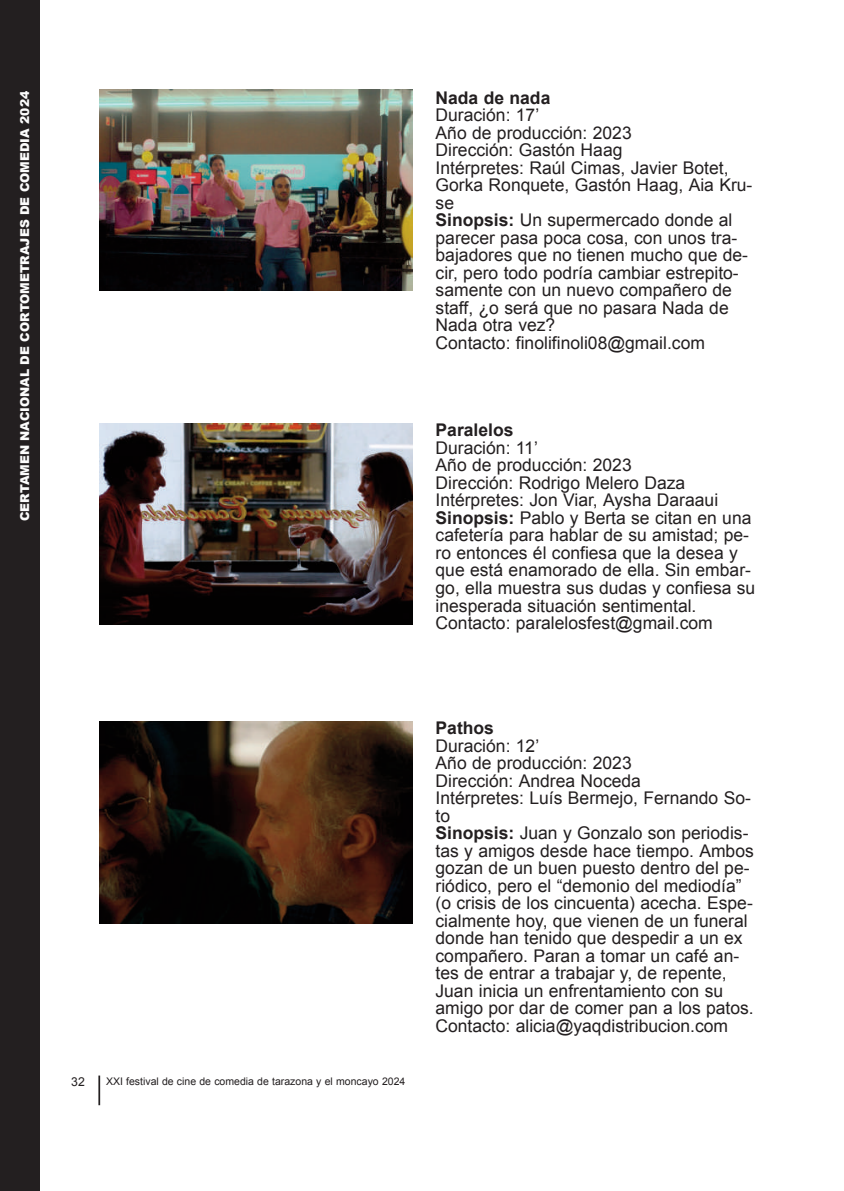
<style>
.page{position:relative;width:844px;height:1191px;background:#fff}
.page>*{position:absolute;margin:0;border:0;box-sizing:border-box;transform-origin:0 0}
.t1{font:17.5px/17.5px "Arial";color:#231f20}
.t2{font:700 17.5px "Arial";color:#231f20}
.t3{font:900 12.25px "Arial";color:#fcfcfc}
.t4{font:12.25px "Arial";color:#231f20}
.t5{font:10.5px "Arial";color:#231f20}
.s1{font-weight:700}
</style>
<div class="page">
<div style="left:0;top:0;width:40px;height:1191px;background:#231f20"></div>
<hr style="left:98px;top:1075px;width:2px;height:30px;background:#231f20">
<img style="left:99px;top:423px;width:313px;height:202px">
<img style="left:99px;top:721px;width:313px;height:202px">
<img style="left:99px;top:89px;width:313px;height:202px">
<p class="t3" style="left:16px;top:521px;width:431px;rotate:-90deg">CERTAMEN NACIONAL DE CORTOMETRAJES DE COMEDIA 2024</p>
<p class="t2" style="left:435px;top:88px;width:116px">Nada de nada</p>
<p class="t1" style="left:435px;top:106px;width:318px">Duración: 17’<br>Año de producción: 2023<br>Dirección: Gastón Haag<br>Intérpretes: Raúl Cimas, Javier Botet,<br>Gorka Ronquete, Gastón Haag, Aia Kru&shy;se<br><span class="s1">Sinopsis:</span> Un supermercado donde al parecer pasa poca cosa, con unos tra&shy;bajadores que no tienen mucho que de&shy;cir, pero todo podría cambiar estrepito&shy;samente con un nuevo compañero de staff, ¿o será que no pasara Nada de<br>Nada otra vez?<br>Contacto: finolifinoli08@gmail.com</p>
<p class="t2" style="left:435px;top:420px;width:79px">Paralelos</p>
<p class="t1" style="left:435px;top:439px;width:321px">Duración: 11’<br>Año de producción: 2023<br>Dirección: Rodrigo Melero Daza Intérpretes: Jon Viar, Aysha Daraaui <span class="s1">Sinopsis:</span> Pablo y Berta se citan en una cafetería para hablar de su amistad; pe&shy;ro entonces él confiesa que la desea y que está enamorado de ella. Sin embar&shy;go, ella muestra sus dudas y confiesa su inesperada situación sentimental.<br>Contacto: paralelosfest@gmail.com</p>
<p class="t4" style="left:71px;top:1075px;width:15px">32</p>
<p class="t5" style="left:106px;top:1075px;width:301px">XXI festival de cine de comedia de tarazona y el moncayo 2024</p>
<p class="t2" style="left:435px;top:718px;width:60px">Pathos</p>
<p class="t1" style="left:435px;top:736px;width:320px">Duración: 12’<br>Año de producción: 2023<br>Dirección: Andrea Noceda<br>Intérpretes: Luís Bermejo, Fernando So&shy;to<br><span class="s1">Sinopsis:</span> Juan y Gonzalo son periodis&shy;tas y amigos desde hace tiempo. Ambos gozan de un buen puesto dentro del pe&shy;riódico, pero el “demonio del mediodía” (o crisis de los cincuenta) acecha. Espe&shy;cialmente hoy, que vienen de un funeral donde han tenido que despedir a un ex compañero. Paran a tomar un café an&shy;tes de entrar a trabajar y, de repente, Juan inicia un enfrentamiento con su amigo por dar de comer pan a los patos.<br>Contacto: alicia@yaqdistribucion.com</p>
</div>
